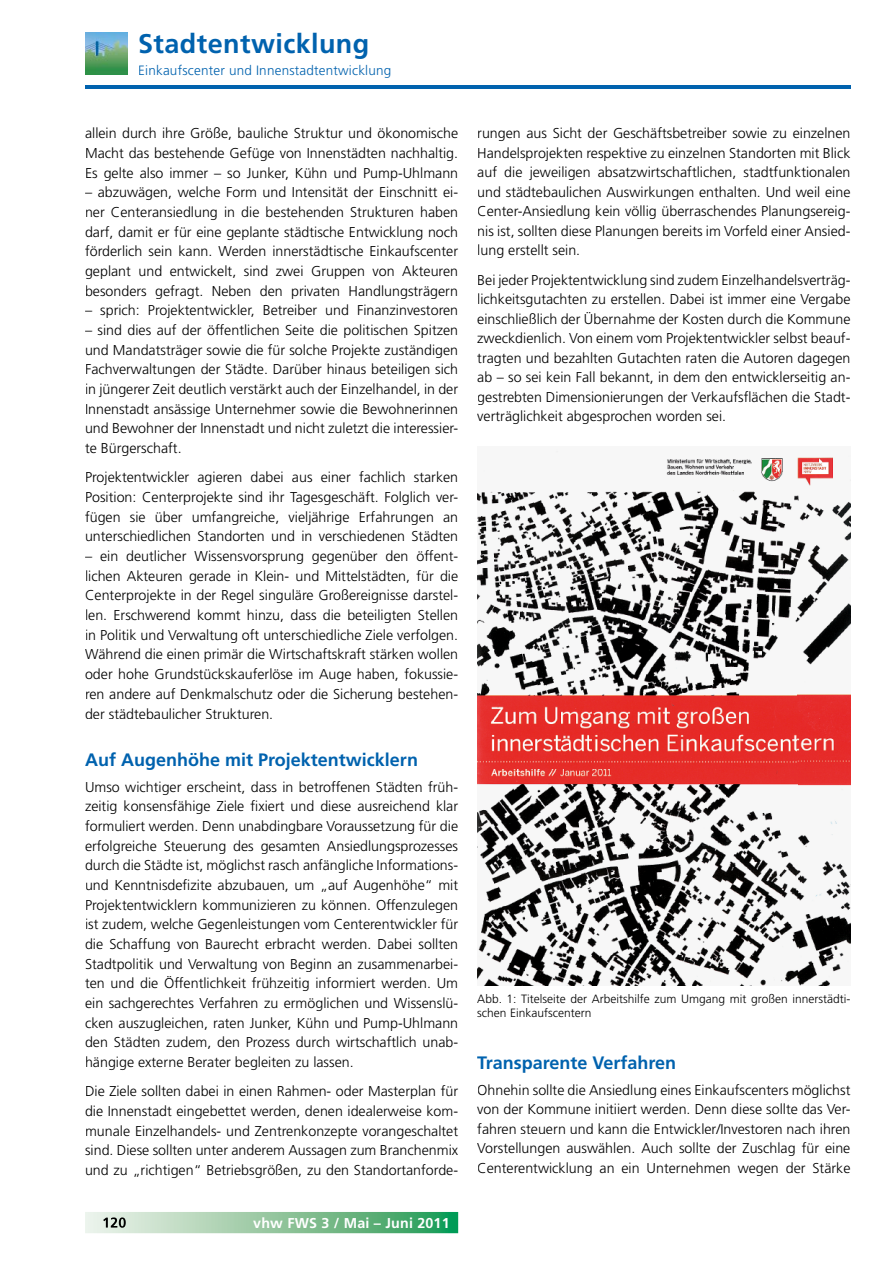
<style>
.page{position:relative;width:893px;height:1263px;background:#fff}
.page>*{position:absolute;margin:0;border:0;box-sizing:border-box;transform-origin:0 0}
.t1{font:700 27px "Frutiger LT";letter-spacing:.015em;color:#0062ae}
.t2{font:700 18px "Frutiger LT";color:#0062ae}
.t3{font:300 14.25px/19.6px "Frutiger LT";color:#000;text-align:justify}
.t4{font:700 14.25px "Frutiger LT";letter-spacing:.015em;color:#fff}
.t5{font:300 13.5px "Frutiger LT";letter-spacing:.015em;color:#0062ae}
.t6{font:300 12px/14.4px "Frutiger CE";color:#000}
</style>
<div class="page">
<hr style="left:85px;top:86px;width:765px;height:3px;background:#0062ae">
<svg style="left:85px;top:1212px;width:373px;height:21px;background:#8bc59d"></svg>
<img style="left:103px;top:1217px;width:23px;height:11px">
<img style="left:85px;top:32px;width:42px;height:43px">
<img style="left:477px;top:451px;width:373px;height:534px">
<h1 class="t1" style="left:138px;top:28px;width:233px">Stadtentwicklung</h1>
<p class="t5" style="left:138px;top:62px;width:255px">Einkaufscenter und Innenstadtentwicklung</p>
<p class="t3" style="left:85px;top:124px;width:375px">allein durch ihre Größe, bauliche Struktur und ökonomische Macht das bestehende Gefüge von Innenstädten nachhaltig.<br>Es gelte also immer – so Junker, Kühn und Pump-Uhlmann</p>
<p class="t3" style="left:85px;top:183px;width:375px">– abzuwägen, welche Form und Intensität der Einschnitt ei&shy;ner Centeransiedlung in die bestehenden Strukturen haben darf, damit er für eine geplante städtische Entwicklung noch förderlich sein kann. Werden innerstädtische Einkaufscenter geplant und entwickelt, sind zwei Gruppen von Akteuren besonders gefragt. Neben den privaten Handlungsträgern</p>
<p class="t3" style="left:85px;top:301px;width:375px">– sprich: Projektentwickler, Betreiber und Finanzinvestoren</p>
<p class="t3" style="left:85px;top:320px;width:375px">– sind dies auf der öffentlichen Seite die politischen Spitzen und Mandatsträger sowie die für solche Projekte zuständigen Fachverwaltungen der Städte. Darüber hinaus beteiligen sich in jüngerer Zeit deutlich verstärkt auch der Einzelhandel, in der Innenstadt ansässige Unternehmer sowie die Bewohnerinnen und Bewohner der Innenstadt und nicht zuletzt die interessier&shy;te Bürgerschaft.</p>
<p class="t3" style="left:85px;top:468px;width:375px">Projektentwickler agieren dabei aus einer fachlich starken Position: Centerprojekte sind ihr Tagesgeschäft. Folglich ver&shy;fügen sie über umfangreiche, vieljährige Erfahrungen an unterschiedlichen Standorten und in verschiedenen Städten</p>
<p class="t3" style="left:85px;top:547px;width:375px">– ein deutlicher Wissensvorsprung gegenüber den öffent&shy;lichen Akteuren gerade in Klein- und Mittelstädten, für die Centerprojekte in der Regel singuläre Großereignisse darstel&shy;len. Erschwerend kommt hinzu, dass die beteiligten Stellen in Politik und Verwaltung oft unterschiedliche Ziele verfolgen.<br>Während die einen primär die Wirtschaftskraft stärken wollen oder hohe Grundstückskauferlöse im Auge haben, fokussie&shy;ren andere auf Denkmalschutz oder die Sicherung bestehen&shy;der städtebaulicher Strukturen.</p>
<p class="t2" style="left:85px;top:749px;width:335px">Auf Augenhöhe mit Projektentwicklern</p>
<p class="t3" style="left:85px;top:777px;width:375px">Umso wichtiger erscheint, dass in betroffenen Städten früh&shy;zeitig konsensfähige Ziele fixiert und diese ausreichend klar formuliert werden. Denn unabdingbare Voraussetzung für die erfolgreiche Steuerung des gesamten Ansiedlungsprozesses durch die Städte ist, möglichst rasch anfängliche Informations&shy;und Kenntnisdefizite abzubauen, um „auf Augenhöhe“ mit Projektentwicklern kommunizieren zu können. Offenzulegen ist zudem, welche Gegenleistungen vom Centerentwickler für die Schaffung von Baurecht erbracht werden. Dabei sollten Stadtpolitik und Verwaltung von Beginn an zusammenarbei&shy;ten und die Öffentlichkeit frühzeitig informiert werden. Um ein sachgerechtes Verfahren zu ermöglichen und Wissenslü&shy;cken auszugleichen, raten Junker, Kühn und Pump-Uhlmann den Städten zudem, den Prozess durch wirtschaftlich unab&shy;hängige externe Berater begleiten zu lassen.</p>
<p class="t3" style="left:85px;top:1082px;width:375px">Die Ziele sollten dabei in einen Rahmen- oder Masterplan für die Innenstadt eingebettet werden, denen idealerweise kom&shy;munale Einzelhandels- und Zentrenkonzepte vorangeschaltet sind. Diese sollten unter anderem Aussagen zum Branchenmix und zu „richtigen“ Betriebsgrößen, zu den Standortanforde-</p>
<p class="t4" style="left:253px;top:1214px;width:198px">vhw FWS 3 / Mai – Juni 2011</p>
<p class="t3" style="left:477px;top:124px;width:375px">rungen aus Sicht der Geschäftsbetreiber sowie zu einzelnen Handelsprojekten respektive zu einzelnen Standorten mit Blick auf die jeweiligen absatzwirtschaftlichen, stadtfunktionalen und städtebaulichen Auswirkungen enthalten. Und weil eine Center-Ansiedlung kein völlig überraschendes Planungsereig&shy;nis ist, sollten diese Planungen bereits im Vorfeld einer Ansied&shy;lung erstellt sein.</p>
<p class="t3" style="left:477px;top:270px;width:375px">Bei jeder Projektentwicklung sind zudem Einzelhandelsverträg&shy;lichkeitsgutachten zu erstellen. Dabei ist immer eine Vergabe einschließlich der Übernahme der Kosten durch die Kommune zweckdienlich. Von einem vom Projektentwickler selbst beauf&shy;tragten und bezahlten Gutachten raten die Autoren dagegen ab – so sei kein Fall bekannt, in dem den entwicklerseitig an&shy;gestrebten Dimensionierungen der Verkaufsflächen die Stadt&shy;verträglichkeit abgesprochen worden sei.</p>
<p class="t6" style="left:477px;top:991px;width:375px">Abb. 1: Titelseite der Arbeitshilfe zum Umgang mit großen innerstädti&shy;schen Einkaufscentern</p>
<p class="t2" style="left:477px;top:1052px;width:200px">Transparente Verfahren</p>
<p class="t3" style="left:477px;top:1080px;width:375px">Ohnehin sollte die Ansiedlung eines Einkaufscenters möglichst von der Kommune initiiert werden. Denn diese sollte das Ver&shy;fahren steuern und kann die Entwickler/Investoren nach ihren Vorstellungen auswählen. Auch sollte der Zuschlag für eine Centerentwicklung an ein Unternehmen wegen der Stärke</p>
</div>
